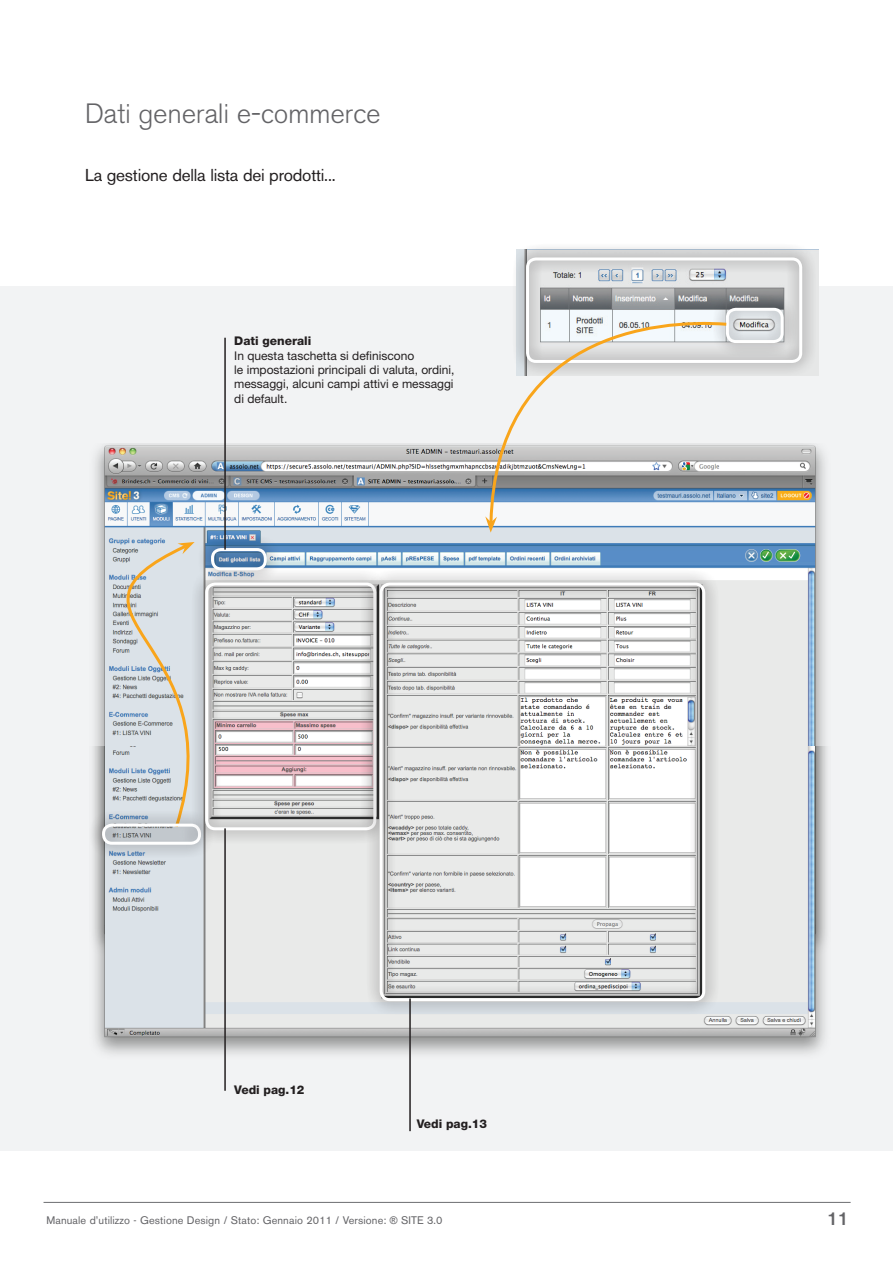
<style>
.page{position:relative;width:893px;height:1263px;background:#fff}
.page>*{position:absolute;margin:0;border:0;box-sizing:border-box;transform-origin:0 0}
.t1{font:300 27px "AK11";color:#636366}
.t2{font:500 18px "AK11";color:#636366}
.t3{font:16.5px "AK11";color:#231f20}
.t4{font:12px/14.4px "Helvetica Neue LT";color:#231f20}
.t5{font:800 12px "Helvetica Neue LT";color:#231f20}
.t6{font:10.5px "AK11";letter-spacing:.025em;color:#636366}
.s1{font-family:"Arial"}
</style>
<div class="page">
<div style="left:0;top:287px;width:893px;height:864px;background:#f2f3f4"></div>
<img style="left:95px;top:443px;width:730px;height:303px">
<img style="left:93px;top:746px;width:734px;height:308px">
<div style="left:511px;top:243px;width:305px;height:134px;background:#231f20;opacity:.87"></div>
<div style="left:526px;top:257px;width:276px;height:106px;border:3px solid #fff;border-radius:9px"></div>
<hr style="left:44px;top:1202px;width:807px;height:1px;background:#6c6d70">
<svg style="left:93px;top:542px;width:103px;height:267px;background:#d1d5d6"></svg>
<svg style="left:178px;top:542px;width:17px;height:12px"></svg>
<svg style="left:488px;top:319px;width:241px;height:206px"></svg>
<svg style="left:485px;top:516px;width:12px;height:17px"></svg>
<div style="left:87px;top:809px;width:127px;height:49px;background:#231f20;opacity:.87"></div>
<div style="left:102px;top:824px;width:99px;height:21px;border:3px solid #fff;border-radius:9px"></div>
<div style="left:196px;top:533px;width:83px;height:51px;background:#231f20;opacity:.87"></div>
<div style="left:211px;top:548px;width:56px;height:22px;border:3px solid #fff;border-radius:9px"></div>
<div style="left:190px;top:568px;width:200px;height:276px;background:#231f20;opacity:.87"></div>
<div style="left:205px;top:583px;width:171px;height:247px;border:3px solid #fff;border-radius:9px"></div>
<div style="left:365px;top:568px;width:354px;height:447px;background:#231f20;opacity:.87"></div>
<div style="left:380px;top:583px;width:325px;height:418px;border:3px solid #fff;border-radius:9px"></div>
<hr style="left:224px;top:338px;width:2px;height:212px;background:#231f20">
<hr style="left:224px;top:828px;width:2px;height:263px;background:#231f20">
<hr style="left:409px;top:998px;width:2px;height:133px;background:#231f20">
<h1 class="t1" style="left:85px;top:98px;width:297px">Dati generali e-commerce</h1>
<h3 class="t3" style="left:85px;top:165px;width:252px">La gestione della lista dei prodotti...</h3>
<p class="t5" style="left:234px;top:334px;width:79px">Dati generali</p>
<p class="t4" style="left:234px;top:348px;width:222px">In questa taschetta si definiscono<br>le impostazioni principali di valuta, ordini, messaggi, alcuni campi attivi e messaggi di default.</p>
<p class="t5" style="left:234px;top:1082px;width:72px">Vedi pag.12</p>
<p class="t5" style="left:417px;top:1116px;width:72px">Vedi pag.13</p>
<p class="t6" style="left:47px;top:1214px;width:397px">Manuale d’utilizzo - Gestione Design / Stato: Gennaio 2011 / Versione: <span class="s1">®</span> SITE 3.0</p>
<h2 class="t2" style="left:827px;top:1208px;width:22px">11</h2>
</div>
